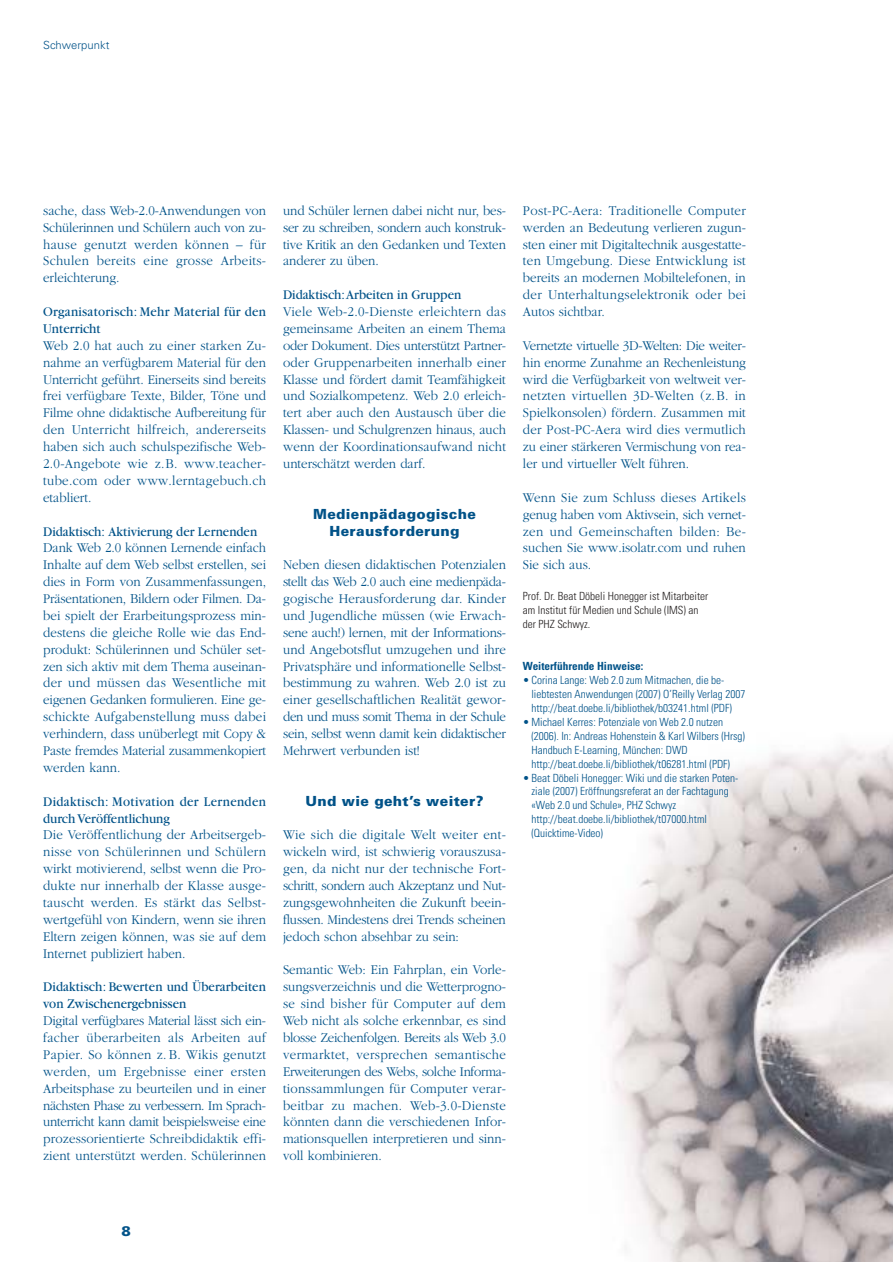
<style>
.page{position:relative;width:893px;height:1262px;background:#fff}
.page>*{position:absolute;margin:0;border:0;box-sizing:border-box;transform-origin:0 0}
.t1{font:300 13.95px/17px "Garamond";color:#005288;text-align:justify;scale:.93 1}
.t2{font:13.95px/17px "Garamond";color:#005288;scale:.93 1}
.t3{font:13.95px/17px "Garamond";letter-spacing:.025em;color:#005288;scale:.93 1}
.t4{font:900 13.95px/17px "Univers";letter-spacing:.025em;color:#005288;text-align:center}
.t5{font:13.95px/17px "Garamond";letter-spacing:.02em;color:#005288;scale:.93 1}
.t6{font:300 condensed 11.25px/14px "Univers";color:#005288}
.t7{font:300 condensed 11.25px/14px "Univers";color:#231f1f}
.t8{font:700 condensed 11.25px "Univers";color:#005288}
.t9{font:300 11.25px "Univers";color:#005288}
</style>
<div class="page">
<svg style="left:608px;top:745px;width:285px;height:516px"></svg>
<p class="t9" style="left:43px;top:41px;width:68px">Schwerpunkt</p>
<p class="t1" style="left:43px;top:203px;width:241px">sache, dass Web-2.0-Anwendungen von Schülerinnen und Schülern auch von zu&shy;hause genutzt werden können – für Schulen bereits eine grosse Arbeits&shy;erleichterung.</p>
<p class="t5" style="left:43px;top:304px;width:241px">Organisatorisch: Mehr Material für den<br>Unterricht</p>
<p class="t1" style="left:43px;top:338px;width:241px">Web 2.0 hat auch zu einer starken Zu&shy;nahme an verfügbarem Material für den Unterricht geführt. Einerseits sind bereits frei verfügbare Texte, Bilder, Töne und Filme ohne didaktische Aufbereitung für den Unterricht hilfreich, andererseits haben sich auch schulspezifische Web-2.0-Angebote wie z.B. www.teacher&shy;tube.com oder www.lerntagebuch.ch etabliert.</p>
<p class="t2" style="left:43px;top:524px;width:232px">Didaktisch: Aktivierung der Lernenden</p>
<p class="t1" style="left:43px;top:540px;width:241px">Dank Web 2.0 können Lernende einfach Inhalte auf dem Web selbst erstellen, sei dies in Form von Zusammenfassungen, Präsentationen, Bildern oder Filmen. Da&shy;bei spielt der Erarbeitungsprozess min&shy;destens die gleiche Rolle wie das End&shy;produkt: Schülerinnen und Schüler set&shy;zen sich aktiv mit dem Thema auseinan&shy;der und müssen das Wesentliche mit eigenen Gedanken formulieren. Eine ge&shy;schickte Aufgabenstellung muss dabei verhindern, dass unüberlegt mit Copy &amp; Paste fremdes Material zusammenkopiert werden kann.</p>
<p class="t3" style="left:43px;top:794px;width:241px">Didaktisch: Motivation der Lernenden durch Veröffentlichung</p>
<p class="t1" style="left:43px;top:827px;width:241px">Die Veröffentlichung der Arbeitsergeb&shy;nisse von Schülerinnen und Schülern wirkt motivierend, selbst wenn die Pro&shy;dukte nur innerhalb der Klasse ausge&shy;tauscht werden. Es stärkt das Selbst&shy;wertgefühl von Kindern, wenn sie ihren Eltern zeigen können, was sie auf dem Internet publiziert haben.</p>
<p class="t2" style="left:43px;top:979px;width:241px">Didaktisch: Bewerten und Überarbeiten von Zwischenergebnissen</p>
<p class="t1" style="left:43px;top:1013px;width:241px">Digital verfügbares Material lässt sich ein&shy;facher überarbeiten als Arbeiten auf Papier. So können z. B. Wikis genutzt werden, um Ergebnisse einer ersten Arbeitsphase zu beurteilen und in einer nächsten Phase zu verbessern. Im Sprach&shy;unterricht kann damit beispielsweise eine prozessorientierte Schreibdidaktik effi&shy;zient unterstützt werden. Schülerinnen</p>
<p class="t1" style="left:283px;top:203px;width:241px">und Schüler lernen dabei nicht nur, bes&shy;ser zu schreiben, sondern auch konstruk&shy;tive Kritik an den Gedanken und Texten anderer zu üben.</p>
<p class="t2" style="left:283px;top:287px;width:193px">Didaktisch:Arbeiten in Gruppen</p>
<p class="t1" style="left:283px;top:304px;width:241px">Viele Web-2.0-Dienste erleichtern das gemeinsame Arbeiten an einem Thema oder Dokument. Dies unterstützt Partner&shy;oder Gruppenarbeiten innerhalb einer Klasse und fördert damit Teamfähigkeit und Sozialkompetenz. Web 2.0 erleich&shy;tert aber auch den Austausch über die Klassen- und Schulgrenzen hinaus, auch wenn der Koordinationsaufwand nicht unterschätzt werden darf.</p>
<p class="t4" style="left:313px;top:506px;width:164px">Medienpädagogische<br>Herausforderung</p>
<p class="t1" style="left:283px;top:557px;width:241px">Neben diesen didaktischen Potenzialen stellt das Web 2.0 auch eine medienpäda&shy;gogische Herausforderung dar. Kinder und Jugendliche müssen (wie Erwach&shy;sene auch!) lernen, mit der Informations&shy;und Angebotsflut umzugehen und ihre Privatsphäre und informationelle Selbst&shy;bestimmung zu wahren. Web 2.0 ist zu einer gesellschaftlichen Realität gewor&shy;den und muss somit Thema in der Schule sein, selbst wenn damit kein didaktischer Mehrwert verbunden ist!</p>
<p class="t4" style="left:305px;top:793px;width:179px">Und wie geht’s weiter?</p>
<p class="t1" style="left:283px;top:827px;width:241px">Wie sich die digitale Welt weiter ent&shy;wickeln wird, ist schwierig vorauszusa&shy;gen, da nicht nur der technische Fort&shy;schritt, sondern auch Akzeptanz und Nut&shy;zungsgewohnheiten die Zukunft beein&shy;flussen. Mindestens drei Trends scheinen jedoch schon absehbar zu sein:</p>
<p class="t1" style="left:283px;top:962px;width:241px">Semantic Web: Ein Fahrplan, ein Vorle&shy;sungsverzeichnis und die Wetterprogno&shy;se sind bisher für Computer auf dem Web nicht als solche erkennbar, es sind blosse Zeichenfolgen. Bereits als Web 3.0 vermarktet, versprechen semantische Erweiterungen des Webs, solche Informa&shy;tionssammlungen für Computer verar&shy;beitbar zu machen. Web-3.0-Dienste könnten dann die verschiedenen Infor&shy;mationsquellen interpretieren und sinn&shy;voll kombinieren.</p>
<p class="t1" style="left:523px;top:203px;width:241px">Post-PC-Aera: Traditionelle Computer werden an Bedeutung verlieren zugun&shy;sten einer mit Digitaltechnik ausgestatte&shy;ten Umgebung. Diese Entwicklung ist bereits an modernen Mobiltelefonen, in der Unterhaltungselektronik oder bei Autos sichtbar.</p>
<p class="t1" style="left:523px;top:338px;width:241px">Vernetzte virtuelle 3D-Welten: Die weiter&shy;hin enorme Zunahme an Rechenleistung wird die Verfügbarkeit von weltweit ver&shy;netzten virtuellen 3D-Welten (z.B. in Spielkonsolen) fördern. Zusammen mit der Post-PC-Aera wird dies vermutlich zu einer stärkeren Vermischung von rea&shy;ler und virtueller Welt führen.</p>
<p class="t1" style="left:523px;top:490px;width:241px">Wenn Sie zum Schluss dieses Artikels genug haben vom Aktivsein, sich vernet&shy;zen und Gemeinschaften bilden: Be&shy;suchen Sie www.isolatr.com und ruhen Sie sich aus.</p>
<p class="t7" style="left:523px;top:590px;width:187px">Prof. Dr. Beat Döbeli Honegger ist Mitarbeiter am Institut für Medien und Schule (IMS) an der PHZ Schwyz.</p>
<p class="t8" style="left:523px;top:661px;width:122px">Weiterführende Hinweise:</p>
<p class="t6" style="left:531px;top:674px;width:215px;text-indent:-9px">•Corina Lange: Web 2.0 zum Mitmachen, die be&shy;liebtesten Anwendungen (2007) O’Reilly Verlag 2007 http://beat.doebe.li/bibliothek/b03241.html (PDF)</p>
<p class="t6" style="left:531px;top:716px;width:215px;text-indent:-9px">•Michael Kerres: Potenziale von Web 2.0 nutzen (2006). In: Andreas Hohenstein &amp; Karl Wilbers (Hrsg)<br>Handbuch E-Learning, München: DWD http://beat.doebe.li/bibliothek/t06281.html (PDF)</p>
<p class="t6" style="left:531px;top:771px;width:208px;text-indent:-9px">•Beat Döbeli Honegger: Wiki und die starken Poten&shy;ziale (2007) Eröffnungsreferat an der Fachtagung «Web 2.0 und Schule», PHZ Schwyz http://beat.doebe.li/bibliothek/t07000.html (Quicktime-Video)</p>
<p class="t4" style="left:122px;top:1223px;width:11px">8</p>
</div>
